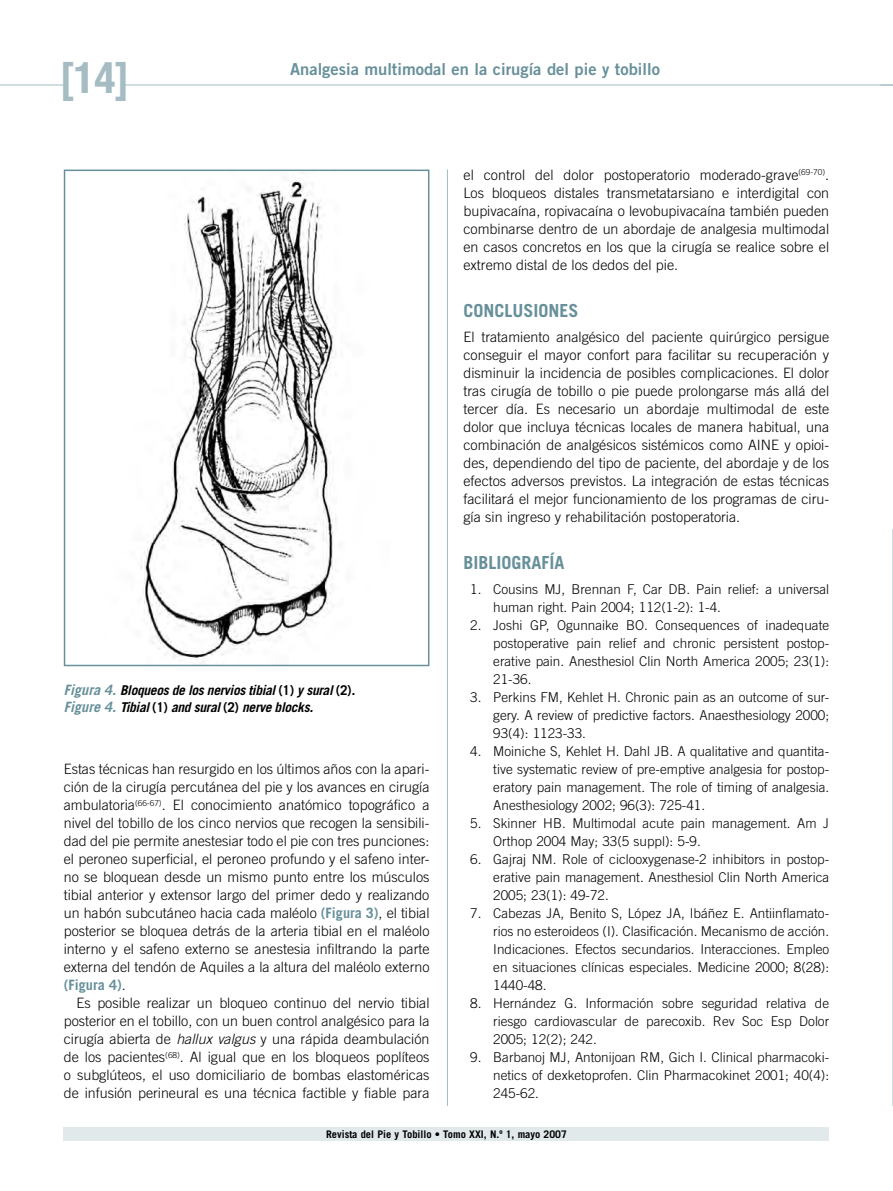
<style>
.page{position:relative;width:893px;height:1191px;background:#fff}
.page>*{position:absolute;margin:0;border:0;box-sizing:border-box;transform-origin:0 0}
.t1{font:700 condensed 43.5px "Helvetica Neue";color:#a4bcc2}
._04_01-Ladillo_1{font:700 18px "Trade Gothic";color:#67909a}
.t2{font:16.5px "Trade Gothic Bold Two";color:#67909a}
._05_02_Texto_general{font:300 14.25px/18px "Trade Gothic";color:#000;text-align:justify}
._06_01-Bibliografía{font:300 13.5px/18px "Trade Gothic";color:#000;text-align:justify}
._08_01-Pie_de_figura{font:italic 700 13.5px "Trade Gothic";letter-spacing:-.025em;color:#000}
.t3{font:700 10.5px "Trade Gothic";color:#000}
.s1{font-size:14.25px;color:#67909a}
.s2{font-style:normal}
.s3{font-weight:700;color:#67909a}
.s4{font-style:italic}
</style>
<div class="page">
<hr style="left:0;top:85px;width:64px;height:1px;background:#a4bcc2">
<hr style="left:122px;top:85px;width:771px;height:1px;background:#a4bcc2">
<div style="left:64px;top:1127px;width:765px;height:13px;background:#e1e9eb"></div>
<hr style="left:892px;top:529px;width:1px;height:577px;background:#a4bcc2">
<hr style="left:447px;top:170px;width:1px;height:936px;background:#a4bcc2">
<svg style="left:880px;top:85px;width:13px;height:1px"></svg>
<img style="left:140px;top:180px;width:196px;height:479px">
<div style="left:64px;top:170px;width:365px;height:496px;border:2px solid #67909a"></div>
<h1 class="t1" style="left:60px;top:51px;width:71px">[14]</h1>
<p class="t2" style="left:290px;top:59px;width:371px">Analgesia multimodal en la cirugía del pie y tobillo</p>
<p class="_08_01-Pie_de_figura" style="left:64px;top:682px;width:293px"><span class="s1">Figura 4.</span> Bloqueos de los nervios tibial <span class="s2">(1)</span> y sural <span class="s2">(2)</span>.</p>
<p class="_08_01-Pie_de_figura" style="left:64px;top:698px;width:251px"><span class="s1">Figure 4.</span> Tibial <span class="s2">(1)</span> and sural <span class="s2">(2)</span> nerve blocks.</p>
<p class="_05_02_Texto_general" style="left:64px;top:760px;width:367px">Estas técnicas han resurgido en los últimos años con la apari&shy;ción de la cirugía percutánea del pie y los avances en cirugía ambulatoria<sup>(66-67)</sup>. El conocimiento anatómico topográfico a nivel del tobillo de los cinco nervios que recogen la sensibili&shy;dad del pie permite anestesiar todo el pie con tres punciones: el peroneo superficial, el peroneo profundo y el safeno inter&shy;no se bloquean desde un mismo punto entre los músculos tibial anterior y extensor largo del primer dedo y realizando un habón subcutáneo hacia cada maléolo <span class="s3">(Figura 3)</span>, el tibial posterior se bloquea detrás de la arteria tibial en el maléolo interno y el safeno externo se anestesia infiltrando la parte externa del tendón de Aquiles a la altura del maléolo externo <span class="s3">(Figura 4)</span>.</p>
<p class="_05_02_Texto_general" style="left:64px;top:994px;width:367px;text-indent:13px">Es posible realizar un bloqueo continuo del nervio tibial posterior en el tobillo, con un buen control analgésico para la cirugía abierta de <span class="s4">hallux valgus</span> y una rápida deambulación de los pacientes<sup>(68)</sup>. Al igual que en los bloqueos poplíteos o subglúteos, el uso domiciliario de bombas elastoméricas de infusión perineural es una técnica factible y fiable para</p>
<p class="_05_02_Texto_general" style="left:463px;top:166px;width:367px">el control del dolor postoperatorio moderado-grave<sup>(69-70)</sup>.<br>Los bloqueos distales transmetatarsiano e interdigital con bupivacaína, ropivacaína o levobupivacaína también pueden combinarse dentro de un abordaje de analgesia multimodal en casos concretos en los que la cirugía se realice sobre el extremo distal de los dedos del pie.</p>
<p class="_04_01-Ladillo_1" style="left:463px;top:299px;width:117px">CONCLUSIONES</p>
<p class="_05_02_Texto_general" style="left:463px;top:328px;width:367px">El tratamiento analgésico del paciente quirúrgico persigue conseguir el mayor confort para facilitar su recuperación y disminuir la incidencia de posibles complicaciones. El dolor tras cirugía de tobillo o pie puede prolongarse más allá del tercer día. Es necesario un abordaje multimodal de este dolor que incluya técnicas locales de manera habitual, una combinación de analgésicos sistémicos como AINE y opioi&shy;des, dependiendo del tipo de paciente, del abordaje y de los efectos adversos previstos. La integración de estas técnicas facilitará el mejor funcionamiento de los programas de ciru&shy;gía sin ingreso y rehabilitación postoperatoria.</p>
<p class="_04_01-Ladillo_1" style="left:463px;top:551px;width:103px">BIBLIOGRAFÍA</p>
<p class="_06_01-Bibliografía" style="left:493px;top:580px;width:337px;text-indent:-23px">1. Cousins MJ, Brennan F, Car DB. Pain relief: a universal human right. Pain 2004; 112(1-2): 1-4.</p>
<p class="_06_01-Bibliografía" style="left:493px;top:616px;width:337px;text-indent:-23px">2. Joshi GP, Ogunnaike BO. Consequences of inadequate postoperative pain relief and chronic persistent postop&shy;erative pain. Anesthesiol Clin North America 2005; 23(1):<br>21-36.</p>
<p class="_06_01-Bibliografía" style="left:493px;top:688px;width:337px;text-indent:-23px">3. Perkins FM, Kehlet H. Chronic pain as an outcome of sur&shy;gery. A review of predictive factors. Anaesthesiology 2000; 93(4): 1123-33.</p>
<p class="_06_01-Bibliografía" style="left:493px;top:742px;width:337px;text-indent:-23px">4. Moiniche S, Kehlet H. Dahl JB. A qualitative and quantita&shy;tive systematic review of pre-emptive analgesia for postop&shy;eratory pain management. The role of timing of analgesia.<br>Anesthesiology 2002; 96(3): 725-41.</p>
<p class="_06_01-Bibliografía" style="left:493px;top:814px;width:337px;text-indent:-23px">5. Skinner HB. Multimodal acute pain management. Am J<br>Orthop 2004 May; 33(5 suppl): 5-9.</p>
<p class="_06_01-Bibliografía" style="left:493px;top:850px;width:337px;text-indent:-23px">6. Gajraj NM. Role of ciclooxygenase-2 inhibitors in postop&shy;erative pain management. Anesthesiol Clin North America 2005; 23(1): 49-72.</p>
<p class="_06_01-Bibliografía" style="left:493px;top:904px;width:337px;text-indent:-23px">7. Cabezas JA, Benito S, López JA, Ibáñez E. Antiinflamato&shy;rios no esteroideos (I). Clasificación. Mecanismo de acción.<br>Indicaciones. Efectos secundarios. Interacciones. Empleo en situaciones clínicas especiales. Medicine 2000; 8(28):<br>1440-48.</p>
<p class="_06_01-Bibliografía" style="left:493px;top:994px;width:337px;text-indent:-23px">8. Hernández G. Información sobre seguridad relativa de riesgo cardiovascular de parecoxib. Rev Soc Esp Dolor 2005; 12(2); 242.</p>
<p class="_06_01-Bibliografía" style="left:493px;top:1048px;width:337px;text-indent:-23px">9. Barbanoj MJ, Antonijoan RM, Gich I. Clinical pharmacoki&shy;netics of dexketoprofen. Clin Pharmacokinet 2001; 40(4):<br>245-62.</p>
<p class="t3" style="left:326px;top:1127px;width:242px">Revista del Pie y Tobillo • Tomo XXI, N.º 1, mayo 2007</p>
</div>
